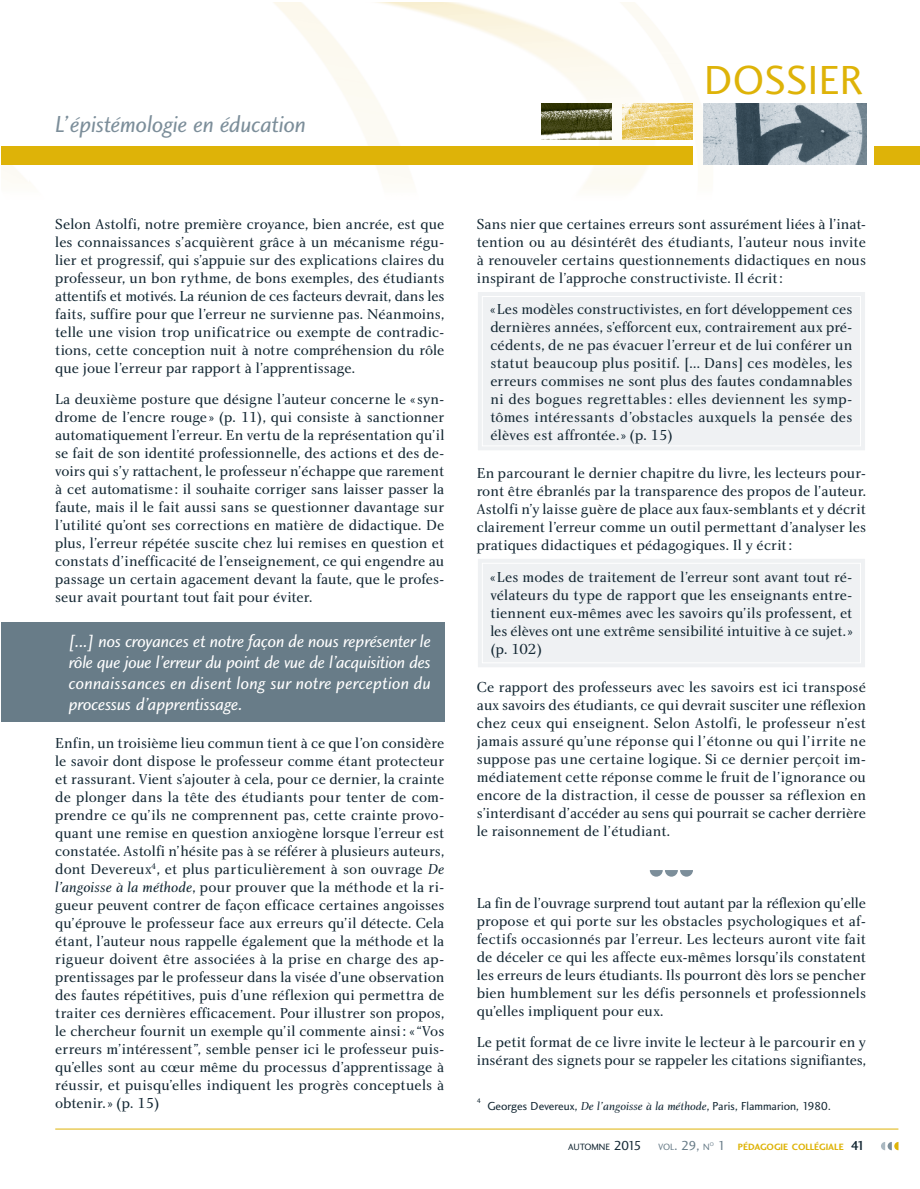
<style>
.page{position:relative;width:920px;height:1189px;background:#fff}
.page>*{position:absolute;margin:0;border:0;box-sizing:border-box;transform-origin:0 0}
.t1{font:42px "Charlotte Sans Book Plain";letter-spacing:.005em;color:#deb308}
.t2{font:24px "Charlotte Sans Book Italic Plain";letter-spacing:-.01em;color:#7c8e9a}
.t3{font:18px/21px "Charlotte Sans Book Italic Plain";letter-spacing:-.005em;color:#fff;text-align:justify}
.Article__OK{font:15px/18px "Charlotte Book Plain";letter-spacing:-.005em;color:#122632;text-align:justify}
.E-_texte_des_notes_e{font:12px "Charlotte Sans Book Plain";color:#122632}
.t4{font:9.45px "Charlotte Sans Bold Plain";color:#deb308}
.t5{font:9.45px "Charlotte Sans Book Plain";color:#122632}
.E-_texte_des_notes_e-2{font:6.9px "Charlotte Sans Book Plain";color:#122632}
.t6{font:5.55px "Charlotte Sans Book Plain";color:#687c88}
.s1{font-family:"Charlotte Book Italic Plain"}
.s2{font-size:13.5px}
.s3{color:#687c88}
.s4{font-size:13.5px;color:#687c88}
.s5{font-family:"Charlotte Sans Book Plain";font-size:13.5px;color:#687c88}
.s6{font-family:"Charlotte Sans Medium Plain";font-size:13.5px;color:#122632}
</style>
<div class="page">
<img style="left:274px;top:3px;width:593px;height:187px">
<img style="left:703px;top:103px;width:162px;height:62px">
<img style="left:541px;top:103px;width:70px;height:36px">
<img style="left:622px;top:103px;width:70px;height:36px">
<div style="left:873px;top:146px;width:46px;height:19px;background:#deb308"></div>
<div style="left:1px;top:146px;width:691px;height:19px;background:#deb308"></div>
<div style="left:478px;top:292px;width:387px;height:158px;background:#eff1f3"></div>
<div style="left:481px;top:296px;width:379px;height:150px;border:1px solid #fff"></div>
<div style="left:478px;top:559px;width:387px;height:108px;background:#eff1f3"></div>
<div style="left:481px;top:563px;width:379px;height:100px;border:1px solid #fff"></div>
<svg style="left:649px;top:870px;width:43px;height:7px"></svg>
<div style="left:1px;top:623px;width:443px;height:99px;background:#687c88"></div>
<svg style="left:881px;top:1142px;width:17px;height:8px"></svg>
<hr style="left:55px;top:1129px;width:843px;height:1px;background:#deb308">
<p class="t2" style="left:55px;top:109px;width:252px">L’épistémologie en éducation</p>
<p class="Article__OK" style="left:55px;top:214px;width:390px">Selon Astolfi, notre première croyance, bien ancrée, est que les connaissances s’acquièrent grâce à un mécanisme régu&shy;lier et progressif, qui s’appuie sur des explications claires du professeur, un bon rythme, de bons exemples, des étudiants attentifs et motivés. La réunion de ces facteurs devrait, dans les faits, suffire pour que l’erreur ne survienne pas. Néanmoins, telle une vision trop unificatrice ou exempte de contradic&shy;tions, cette conception nuit à notre compréhension du rôle que joue l’erreur par rapport à l’apprentissage.</p>
<p class="Article__OK" style="left:55px;top:390px;width:390px">La deuxième posture que désigne l’auteur concerne le «syn&shy;drome de l’encre rouge » (p. 11), qui consiste à sanctionner automatiquement l’erreur. En vertu de la représentation qu’il se fait de son identité professionnelle, des actions et des de&shy;voirs qui s’y rattachent, le professeur n’échappe que rarement à cet automatisme: il souhaite corriger sans laisser passer la faute, mais il le fait aussi sans se questionner davantage sur l’utilité qu’ont ses corrections en matière de didactique. De plus, l’erreur répétée suscite chez lui remises en question et constats d’inefficacité de l’enseignement, ce qui engendre au passage un certain agacement devant la faute, que le profes&shy;seur avait pourtant tout fait pour éviter.</p>
<p class="t3" style="left:69px;top:630px;width:363px">[...] nos croyances et notre façon de nous représenter le rôle que joue l’erreur du point de vue de l’acquisition des connaissances en disent long sur notre perception du processus d’apprentissage.</p>
<p class="Article__OK" style="left:55px;top:734px;width:390px">Enfin, un troisième lieu commun tient à ce que l’on considère le savoir dont dispose le professeur comme étant protecteur et rassurant. Vient s’ajouter à cela, pour ce dernier, la crainte de plonger dans la tête des étudiants pour tenter de com&shy;prendre ce qu’ils ne comprennent pas, cette crainte provo&shy;quant une remise en question anxiogène lorsque l’erreur est constatée. Astolfi n’hésite pas à se référer à plusieurs auteurs, dont Devereux<sup>4</sup>, et plus particulièrement à son ouvrage <span class="s1">De l’angoisse à la méthode</span>, pour prouver que la méthode et la ri&shy;gueur peuvent contrer de façon efficace certaines angoisses qu’éprouve le professeur face aux erreurs qu’il détecte. Cela étant, l’auteur nous rappelle également que la méthode et la rigueur doivent être associées à la prise en charge des ap&shy;prentissages par le professeur dans la visée d’une observation des fautes répétitives, puis d’une réflexion qui permettra de traiter ces dernières efficacement. Pour illustrer son propos, le chercheur fournit un exemple qu’il commente ainsi: «“Vos erreurs m’intéressent”, semble penser ici le professeur puis&shy;qu’elles sont au cœur même du processus d’apprentissage à réussir, et puisqu’elles indiquent les progrès conceptuels à obtenir.» (p. 15)</p>
<p class="t1" style="left:703px;top:55px;width:161px">DOSSIER</p>
<p class="Article__OK" style="left:476px;top:214px;width:390px">Sans nier que certaines erreurs sont assurément liées à l’inat&shy;tention ou au désintérêt des étudiants, l’auteur nous invite à renouveler certains questionnements didactiques en nous inspirant de l’approche constructiviste. Il écrit:</p>
<p class="Article__OK" style="left:490px;top:300px;width:363px">«Les modèles constructivistes, en fort développement ces dernières années, s’efforcent eux, contrairement aux pré&shy;cédents, de ne pas évacuer l’erreur et de lui conférer un statut beaucoup plus positif. [... Dans] ces modèles, les erreurs commises ne sont plus des fautes condamnables ni des bogues regrettables: elles deviennent les symp&shy;tômes intéressants d’obstacles auxquels la pensée des élèves est affrontée.» (p. 15)</p>
<p class="Article__OK" style="left:476px;top:464px;width:390px">En parcourant le dernier chapitre du livre, les lecteurs pour&shy;ront être ébranlés par la transparence des propos de l’auteur.<br>Astolfi n’y laisse guère de place aux faux-semblants et y décrit clairement l’erreur comme un outil permettant d’analyser les pratiques didactiques et pédagogiques. Il y écrit:</p>
<p class="Article__OK" style="left:490px;top:568px;width:363px">«Les modes de traitement de l’erreur sont avant tout ré&shy;vélateurs du type de rapport que les enseignants entre&shy;tiennent eux-mêmes avec les savoirs qu’ils professent, et les élèves ont une extrême sensibilité intuitive à ce sujet.» (p. 102)</p>
<p class="Article__OK" style="left:476px;top:678px;width:390px">Ce rapport des professeurs avec les savoirs est ici transposé aux savoirs des étudiants, ce qui devrait susciter une réflexion chez ceux qui enseignent. Selon Astolfi, le professeur n’est jamais assuré qu’une réponse qui l’étonne ou qui l’irrite ne suppose pas une certaine logique. Si ce dernier perçoit im&shy;médiatement cette réponse comme le fruit de l’ignorance ou encore de la distraction, il cesse de pousser sa réflexion en s’interdisant d’accéder au sens qui pourrait se cacher derrière le raisonnement de l’étudiant.</p>
<p class="Article__OK" style="left:476px;top:893px;width:390px">La fin de l’ouvrage surprend tout autant par la réflexion qu’elle propose et qui porte sur les obstacles psychologiques et af&shy;fectifs occasionnés par l’erreur. Les lecteurs auront vite fait de déceler ce qui les affecte eux-mêmes lorsqu’ils constatent les erreurs de leurs étudiants. Ils pourront dès lors se pencher bien humblement sur les défis personnels et professionnels qu’elles impliquent pour eux.</p>
<p class="Article__OK" style="left:476px;top:1033px;width:390px">Le petit format de ce livre invite le lecteur à le parcourir en y insérant des signets pour se rappeler les citations signifiantes,</p>
<p class="E-_texte_des_notes_e-2" style="left:476px;top:1097px;width:6px">4</p>
<p class="E-_texte_des_notes_e" style="left:487px;top:1099px;width:345px">Georges Devereux, <span class="s1">De l’angoisse à la méthode</span>, Paris, Flammarion, 1980.</p>
<p class="t5" style="left:568px;top:1142px;width:143px">AUTOMNE <span class="s2">2015</span> <span class="s3">VOL</span><span class="s4">. 29,</span> <span class="s3">N</span></p>
<p class="t6" style="left:709px;top:1141px;width:6px">O</p>
<p class="t4" style="left:717px;top:1142px;width:149px"><span class="s5">1</span> PÉDAGOGIE COLLÉGIALE <span class="s6">41</span></p>
</div>
